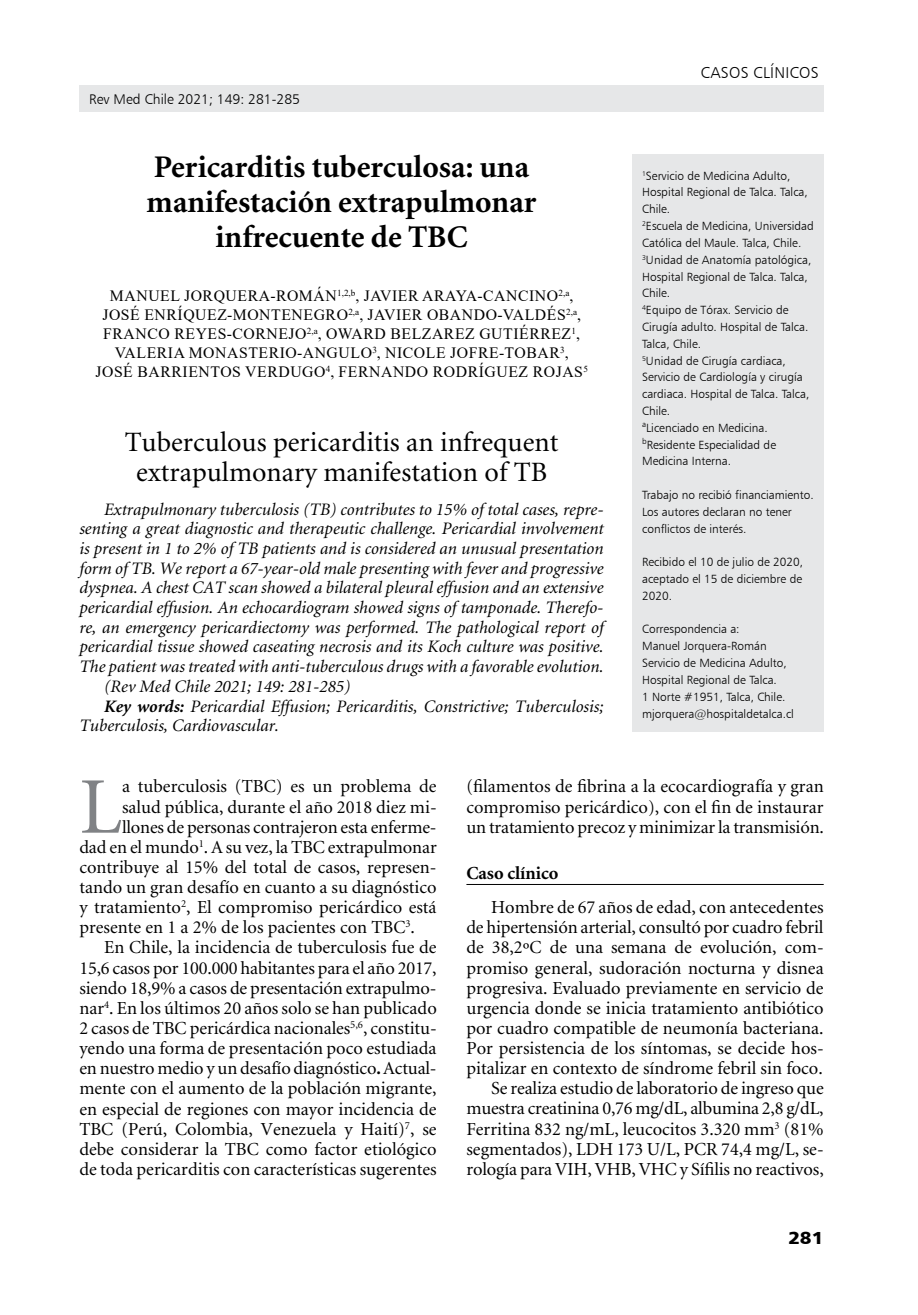
<style>
.page{position:relative;width:918px;height:1315px;background:#fff}
.page>*{position:absolute;margin:0;border:0;box-sizing:border-box;transform-origin:0 0}
.t1{font:80.33px "Minion";color:#808285}
.t2{font:700 31.5px/35px "Minion";color:#000;text-align:center}
.t3{font:28px/29.8px "Minion";color:#000;text-align:center}
.t4{font:18.38px/20.1px "Minion";color:#000;text-align:justify}
.t5{font:700 18.38px "Minion";color:#000}
.t6{font:italic 17.5px "Minion";color:#000}
.t7{font:17.5px "Humanist 777 BT Black B";color:#000;scale:1.1 1}
.t8{font:15.75px/18.9px "Times New Roman";letter-spacing:.035em;color:#000;text-align:center}
.t9{font:15.75px "Humanist 777 BT Light B";color:#000}
.t10{font:14px "Humanist 777 BT Light B";color:#000}
.t11{font:11.9px/16.8px "Humanist 777 BT Light B";color:#000}
.s1{font-weight:700}
</style>
<div class="page">
<div style="left:79px;top:85px;width:744px;height:26px;background:#e6e7e8"></div>
<div style="left:632px;top:154px;width:191px;height:577px;background:#e6e7e8"></div>
<hr style="left:466px;top:884px;width:357px;height:1px;background:#000">
<p class="t10" style="left:89px;top:90px;width:212px">Rev Med Chile 2021; 149: 281-285</p>
<h2 class="t2" style="left:147px;top:151px;width:391px">Pericarditis tuberculosa: una manifestación extrapulmonar infrecuente de TBC</h2>
<p class="t8" style="left:95px;top:286px;width:494px">MANUEL JORQUERA-ROMÁN<sup>1,2,B</sup>, JAVIER ARAYA-CANCINO<sup>2,A</sup>,<br>JOS É ENRÍQUEZ-MONTENEGRO<sup>2,A</sup>, JAVIER OBANDO-VALDÉS <sup>2,A</sup>, FRANCO REYES-CORNEJO<sup>2,A</sup>, OWARD BELZAREZ GUTIÉRREZ<sup>1</sup>, VALERIA MONAS TERIO-ANGULO<sup>3</sup>, NICOLE JOFRE-TOBAR<sup>3</sup>,<br>JOS É BARRIENTOS VERDUGO<sup>4</sup>, FERNANDO RODRÍGUEZ ROJAS <sup>5</sup></p>
<h3 class="t3" style="left:125px;top:428px;width:435px">Tuberculous pericarditis an infrequent extrapulmonary manifestation of TB</h3>
<p class="t6" style="left:104px;top:500px;width:501px">Extrapulmonary tuberculosis (TB) contributes to 15% of total cases, repre-</p>
<p class="t6" style="left:79px;top:520px;width:526px">senting a great diagnostic and therapeutic challenge. Pericardial involvement</p>
<p class="t6" style="left:79px;top:540px;width:526px">is present in 1 to 2% of TB patients and is considered an unusual presentation</p>
<p class="t6" style="left:79px;top:559px;width:526px">form of TB. We report a 67-year-old male presenting with fever and progressive</p>
<p class="t6" style="left:79px;top:579px;width:526px">dyspnea. A chest CAT scan showed a bilateral pleural effusion and an extensive</p>
<p class="t6" style="left:79px;top:599px;width:526px">pericardial effusion. An echocardiogram showed signs of tamponade. Therefo-</p>
<p class="t6" style="left:79px;top:618px;width:526px">re, an emergency pericardiectomy was performed. The pathological report of</p>
<p class="t6" style="left:79px;top:638px;width:526px">pericardial tissue showed caseating necrosis and its Koch culture was positive.</p>
<p class="t6" style="left:79px;top:658px;width:526px">The patient was treated with anti-tuberculous drugs with a favorable evolution.</p>
<p class="t6" style="left:104px;top:677px;width:248px">(Rev Med Chile 2021; 149: 281-285)</p>
<p class="t6" style="left:104px;top:697px;width:501px"><span class="s1">Key words:</span> Pericardial Effusion; Pericarditis, Constrictive; Tuberculosis;</p>
<p class="t6" style="left:79px;top:717px;width:201px">Tuberculosis, Cardiovascular.</p>
<p class="t9" style="left:701px;top:63px;width:19px">Casos</p>
<p class="t9" style="left:753px;top:63px;width:19px">Clínicos</p>
<p class="t11" style="left:642px;top:167px;width:173px"><sup>1</sup>Servicio de Medicina Adulto,<br>Hospital Regional de Talca. Talca,<br>Chile.<br><sup>2</sup>Escuela de Medicina, Universidad<br>Católica del Maule. Talca, Chile.<br><sup>3</sup>Unidad de Anatomía patológica,<br>Hospital Regional de Talca. Talca,<br>Chile.<br><sup>4</sup>Equipo de Tórax. Servicio de<br>Cirugía adulto. Hospital de Talca.<br>Talca, Chile.<br><sup>5</sup>Unidad de Cirugía cardiaca,<br>Servicio de Cardiología y cirugía cardiaca. Hospital de Talca. Talca,<br>Chile.<br><sup>a</sup>Licenciado en Medicina. <sup>b</sup>Residente Especialidad de<br>Medicina Interna.</p>
<p class="t11" style="left:642px;top:486px;width:173px">Trabajo no recibió financiamiento.<br>Los autores declaran no tener conflictos de interés.</p>
<p class="t11" style="left:642px;top:553px;width:163px;text-align:justify">Recibido el 10 de julio de 2020, aceptado el 15 de diciembre de 2020.</p>
<p class="t11" style="left:642px;top:621px;width:153px">Correspondencia a:<br>Manuel Jorquera-Román<br>Servicio de Medicina Adulto,<br>Hospital Regional de Talca.<br>1 Norte #1951, Talca, Chile. mjorquera@hospitaldetalca.cl</p>
<h1 class="t1" style="left:79px;top:767px;width:44px">L</h1>
<p class="t4" style="left:122px;top:777px;width:316px">a tuberculosis (TBC) es un problema de</p>
<p class="t4" style="left:122px;top:797px;width:316px">salud pública, durante el año 2018 diez mi-</p>
<p class="t4" style="left:122px;top:817px;width:316px">llones de personas contrajeron esta enferme-</p>
<p class="t4" style="left:79px;top:837px;width:359px">dad en el mundo<sup>1</sup>. A su vez, la TBC extrapulmonar</p>
<p class="t4" style="left:79px;top:857px;width:359px">contribuye al 15% del total de casos, represen-</p>
<p class="t4" style="left:79px;top:878px;width:359px">tando un gran desafío en cuanto a su diagnóstico</p>
<p class="t4" style="left:79px;top:898px;width:359px">y tratamiento<sup>2</sup>, El compromiso pericárdico está</p>
<p class="t4" style="left:79px;top:918px;width:337px">presente en 1 a 2% de los pacientes con TBC<sup>3</sup>.</p>
<p class="t4" style="left:104px;top:938px;width:334px">En Chile, la incidencia de tuberculosis fue de</p>
<p class="t4" style="left:79px;top:958px;width:359px">15,6 casos por 100.000 habitantes para el año 2017,</p>
<p class="t4" style="left:79px;top:978px;width:359px">siendo 18,9% a casos de presentación extrapulmo-</p>
<p class="t4" style="left:79px;top:998px;width:359px">nar<sup>4</sup>. En los últimos 20 años solo se han publicado</p>
<p class="t4" style="left:79px;top:1018px;width:359px">2 casos de TBC pericárdica nacionales<sup>5,6</sup>, constitu-</p>
<p class="t4" style="left:79px;top:1039px;width:359px">yendo una forma de presentación poco estudiada</p>
<p class="t4" style="left:79px;top:1059px;width:359px">en nuestro medio y un desafío diagnóstico<span class="s1">.</span> Actual-</p>
<p class="t4" style="left:79px;top:1079px;width:359px">mente con el aumento de la población migrante,</p>
<p class="t4" style="left:79px;top:1099px;width:359px">en especial de regiones con mayor incidencia de</p>
<p class="t4" style="left:79px;top:1119px;width:359px">TBC (Perú, Colombia, Venezuela y Haití)<sup>7</sup>, se</p>
<p class="t4" style="left:79px;top:1139px;width:359px">debe considerar la TBC como factor etiológico</p>
<p class="t4" style="left:79px;top:1159px;width:359px">de toda pericarditis con características sugerentes</p>
<p class="t4" style="left:466px;top:777px;width:359px">(filamentos de fibrina a la ecocardiografía y gran compromiso pericárdico), con el fin de instaurar un tratamiento precoz y minimizar la transmisión.</p>
<p class="t5" style="left:466px;top:864px;width:94px">Caso clínico</p>
<p class="t4" style="left:466px;top:898px;width:359px;text-align:right">Hombre de 67 años de edad, con antecedentes<br>de hipertensión arterial, consultó por cuadro febril de 38,2ºC de una semana de evolución, com&shy;promiso general, sudoración nocturna y disnea progresiva. Evaluado previamente en servicio de urgencia donde se inicia tratamiento antibiótico por cuadro compatible de neumonía bacteriana.<br>Por persistencia de los síntomas, se decide hos&shy;pitalizar en contexto de síndrome febril sin foco.<br>Se realiza estudio de laboratorio de ingreso que muestra creatinina 0,76 mg/dL, albumina 2,8 g/dL, Ferritina 832 ng/mL, leucocitos 3.320 mm<sup>3</sup> (81% segmentados), LDH 173 U/L, PCR 74,4 mg/L, se&shy;rología para VIH, VHB, VHC y Sífilis no reactivos,</p>
<p class="t7" style="left:788px;top:1226px;width:34px">281</p>
</div>
